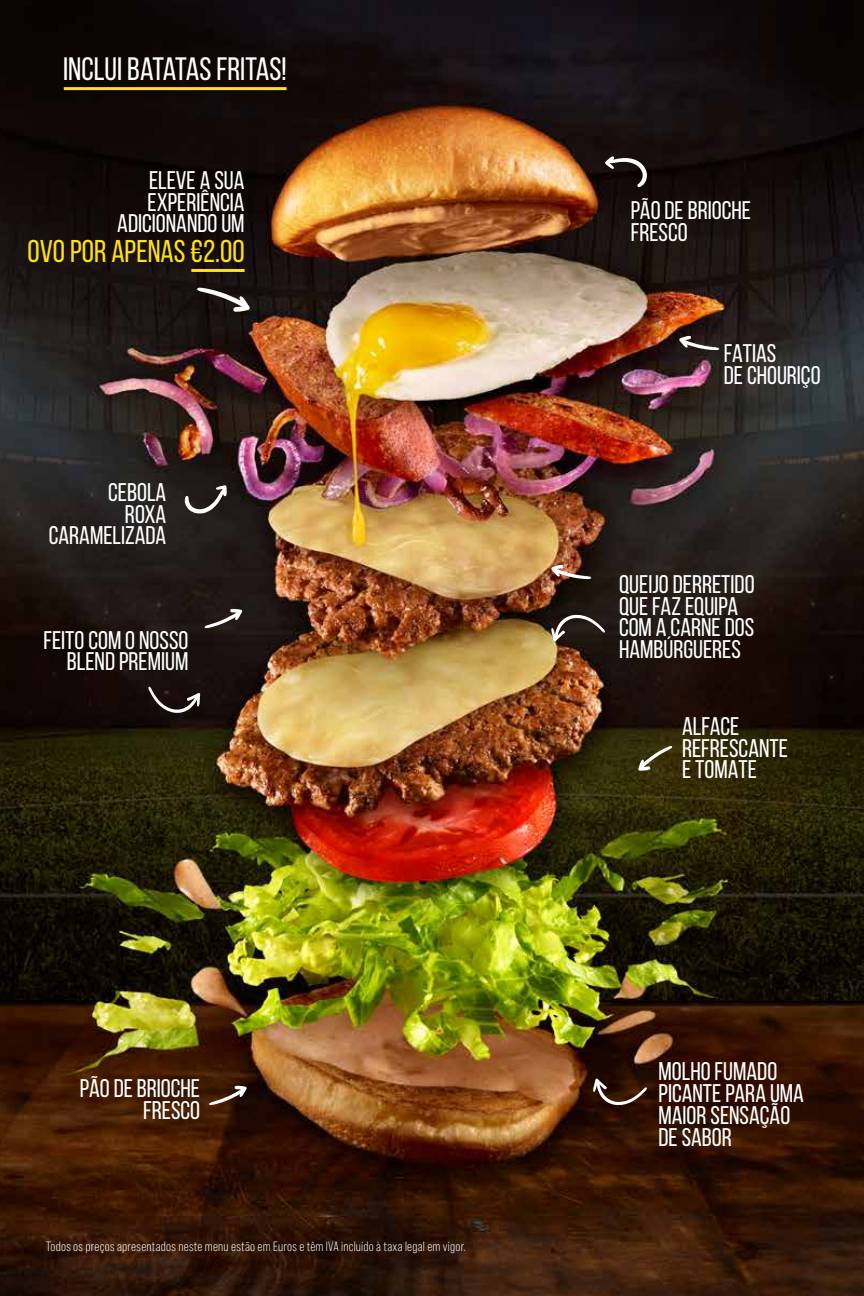
<style>
.page{position:relative;width:864px;height:1296px;background:#fff}
.page>*{position:absolute;margin:0;border:0;box-sizing:border-box;transform-origin:0 0}
.t1{font:32.4px "Bebas Neue";color:#fff}
.t2{font:31.5px "Bebas Neue";color:#fde015}
.t3{font:25.5px/21.8px "Bebas Neue";color:#fff}
.t4{font:13.5px "Bebas Neue Pro";letter-spacing:.02em;color:#fff}
</style>
<div class="page">
<img style="left:0;top:0;width:864px;height:1296px">
<hr style="left:191px;top:269px;width:54px;height:3px;background:#fde015">
<hr style="left:64px;top:87px;width:223px;height:3px;background:#fde015">
<svg style="left:197px;top:287px;width:53px;height:25px"></svg>
<svg style="left:679px;top:336px;width:40px;height:14px"></svg>
<svg style="left:551px;top:565px;width:40px;height:14px"></svg>
<svg style="left:638px;top:746px;width:34px;height:25px"></svg>
<svg style="left:204px;top:609px;width:38px;height:19px"></svg>
<svg style="left:209px;top:1086px;width:38px;height:19px"></svg>
<svg style="left:605px;top:156px;width:42px;height:31px"></svg>
<svg style="left:183px;top:485px;width:44px;height:29px"></svg>
<svg style="left:551px;top:614px;width:54px;height:28px;background:#49413b"></svg>
<svg style="left:593px;top:1078px;width:54px;height:28px;background:#51392d"></svg>
<svg style="left:148px;top:686px;width:52px;height:28px"></svg>
<p class="t1" style="left:63px;top:51px;width:225px">INCLUI BATATAS FRITAS!</p>
<p class="t3" style="left:117px;top:169px;width:129px;text-align:right">ELEVE A SUA<br>EXPERIÊNCIA<br>ADICIONANDO UM</p>
<p class="t2" style="left:28px;top:234px;width:219px">OVO POR APENAS €2.00</p>
<p class="t3" style="left:49px;top:481px;width:119px;text-align:right">CEBOLA<br>ROXA<br>CARAMELIZADA</p>
<p class="t3" style="left:43px;top:629px;width:147px;text-align:right">FEITO COM O NOSSO<br>BLEND PREMIUM</p>
<p class="t3" style="left:80px;top:1077px;width:122px;text-align:right">PÃO DE BRIOCHE<br>FRESCO</p>
<p class="t4" style="left:46px;top:1239px;width:421px">Todos os preços apresentados neste menu estão em Euros e têm IVA incluído à taxa legal em vigor.</p>
<p class="t3" style="left:631px;top:199px;width:122px">PÃO DE BRIOCHE<br>FRESCO</p>
<p class="t3" style="left:724px;top:342px;width:98px">FATIAS<br>DE CHOURIÇO</p>
<p class="t3" style="left:619px;top:573px;width:137px">QUEIJO DERRETIDO<br>QUE FAZ EQUIPA<br>COM A CARNE DOS<br>HAMBÚRGUERES</p>
<p class="t3" style="left:682px;top:715px;width:107px">ALFACE<br>REFRESCANTE<br>E TOMATE</p>
<p class="t3" style="left:658px;top:1061px;width:147px">MOLHO FUMADO<br>PICANTE PARA UMA<br>MAIOR SENSAÇÃO<br>DE SABOR</p>
</div>
